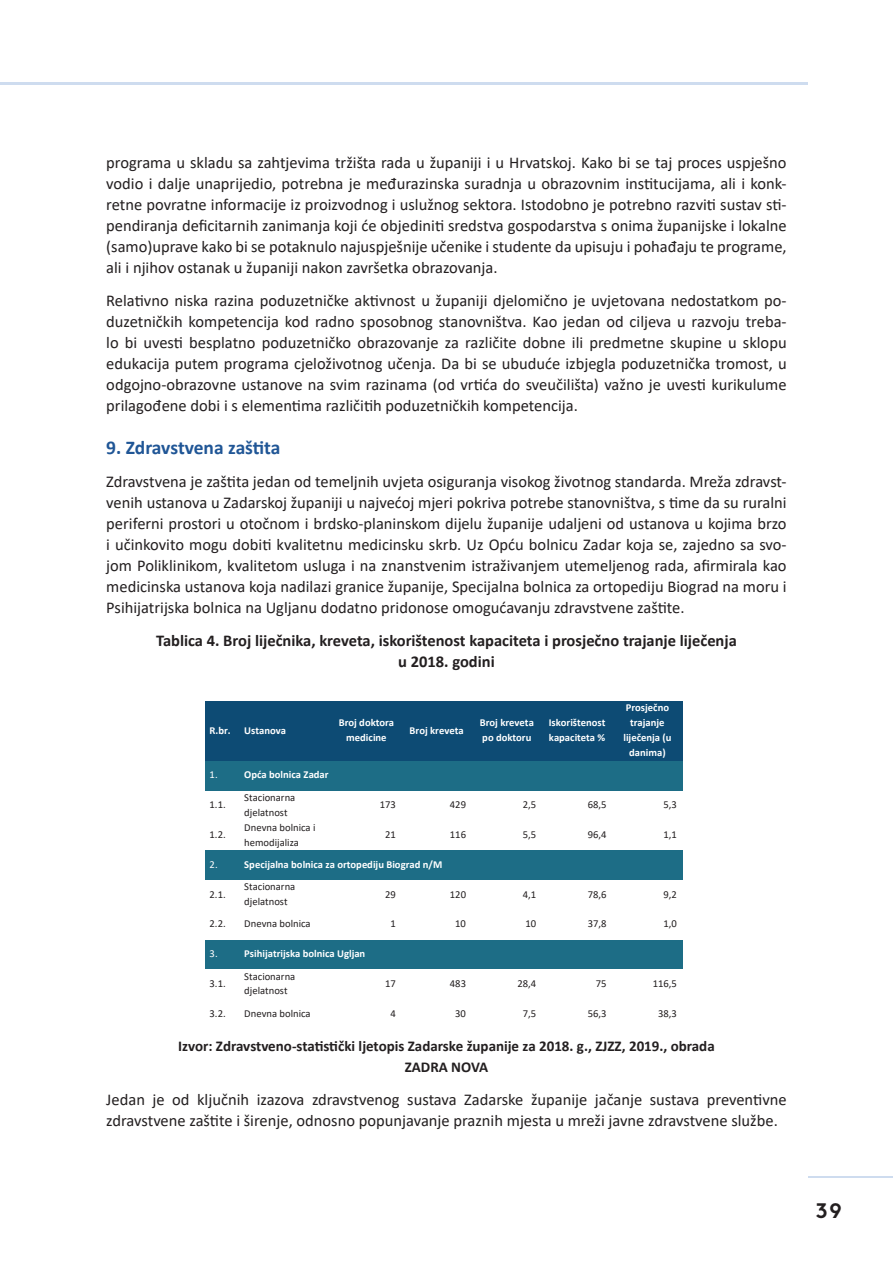
<style>
.page{position:relative;width:893px;height:1263px;background:#fff}
.page>*{position:absolute;margin:0;border:0;box-sizing:border-box;transform-origin:0 0}
.t1{font:700 21px "Brown";color:#231f20}
.t2{font:700 19.5px "Calibri";letter-spacing:-.01em;color:#205696}
.t3{font:16.5px/21px "Calibri";color:#231f20;text-align:justify}
.t4{font:700 16.5px "Calibri";color:#231f20}
.t5{font:700 15px "Calibri";color:#231f20}
.t6{font:10.65px/14.9px "Calibri";color:#231f20}
.t7{font:700 10.65px/14.9px "Calibri";color:#fff;text-align:center}
.t8{font:10.65px "Calibri";color:#fff}
</style>
<div class="page">
<hr style="left:0;top:82px;width:808px;height:3px;background:#7da3d5">
<hr style="left:808px;top:1176px;width:85px;height:2px;background:#7da3d5">
<div style="left:205px;top:701px;width:34px;height:60px;background:#0d4b74"></div>
<div style="left:239px;top:701px;width:92px;height:60px;background:#0d4b74"></div>
<div style="left:331px;top:701px;width:71px;height:60px;background:#0d4b74"></div>
<div style="left:402px;top:701px;width:70px;height:60px;background:#0d4b74"></div>
<div style="left:472px;top:701px;width:70px;height:60px;background:#0d4b74"></div>
<div style="left:542px;top:701px;width:70px;height:60px;background:#0d4b74"></div>
<div style="left:612px;top:701px;width:70px;height:60px;background:#0d4b74"></div>
<div style="left:205px;top:761px;width:34px;height:30px;background:#1d6d86"></div>
<div style="left:239px;top:761px;width:443px;height:30px;background:#1d6d86"></div>
<div style="left:205px;top:850px;width:34px;height:30px;background:#1d6d86"></div>
<div style="left:239px;top:850px;width:443px;height:30px;background:#1d6d86"></div>
<div style="left:205px;top:940px;width:34px;height:29px;background:#1d6d86"></div>
<div style="left:239px;top:940px;width:443px;height:29px;background:#1d6d86"></div>
<p class="t3" style="left:106px;top:152px;width:682px">programa u skladu sa zahtjevima tržišta rada u županiji i u Hrvatskoj. Kako bi se taj proces uspješno vodio i dalje unaprijedio, potrebna je međurazinska suradnja u obrazovnim institucijama, ali i konk&shy;retne povratne informacije iz proizvodnog i uslužnog sektora. Istodobno je potrebno razviti sustav sti&shy;pendiranja deficitarnih zanimanja koji će objediniti sredstva gospodarstva s onima županijske i lokalne (samo)uprave kako bi se potaknulo najuspješnije učenike i studente da upisuju i pohađaju te programe, ali i njihov ostanak u županiji nakon završetka obrazovanja.</p>
<p class="t3" style="left:106px;top:290px;width:682px">Relativno niska razina poduzetničke aktivnost u županiji djelomično je uvjetovana nedostatkom po&shy;duzetničkih kompetencija kod radno sposobnog stanovništva. Kao jedan od ciljeva u razvoju treba&shy;lo bi uvesti besplatno poduzetničko obrazovanje za različite dobne ili predmetne skupine u sklopu edukacija putem programa cjeloživotnog učenja. Da bi se ubuduće izbjegla poduzetnička tromost, u odgojno-obrazovne ustanove na svim razinama (od vrtića do sveučilišta) važno je uvesti kurikulume prilagođene dobi i s elementima različitih poduzetničkih kompetencija.</p>
<p class="t2" style="left:106px;top:433px;width:176px">9. Zdravstvena zaštita</p>
<p class="t3" style="left:106px;top:470px;width:682px">Zdravstvena je zaštita jedan od temeljnih uvjeta osiguranja visokog životnog standarda. Mreža zdravst&shy;venih ustanova u Zadarskoj županiji u najvećoj mjeri pokriva potrebe stanovništva, s time da su ruralni periferni prostori u otočnom i brdsko-planinskom dijelu županije udaljeni od ustanova u kojima brzo i učinkovito mogu dobiti kvalitetnu medicinsku skrb. Uz Opću bolnicu Zadar koja se, zajedno sa svo&shy;jom Poliklinikom, kvalitetom usluga i na znanstvenim istraživanjem utemeljenog rada, afirmirala kao medicinska ustanova koja nadilazi granice županije, Specijalna bolnica za ortopediju Biograd na moru i Psihijatrijska bolnica na Ugljanu dodatno pridonose omogućavanju zdravstvene zaštite.</p>
<p class="t4" style="left:156px;top:629px;width:582px">Tablica 4. Broj liječnika, kreveta, iskorištenost kapaciteta i prosječno trajanje liječenja</p>
<p class="t4" style="left:398px;top:650px;width:98px">u 2018. godini</p>
<p class="t7" style="left:210px;top:723px;width:23px">R.br.</p>
<p class="t7" style="left:244px;top:723px;width:43px">Ustanova</p>
<p class="t7" style="left:339px;top:715px;width:57px">Broj doktora medicine</p>
<p class="t7" style="left:410px;top:723px;width:56px">Broj kreveta</p>
<p class="t7" style="left:480px;top:715px;width:56px;text-align:left">Broj kreveta po doktoru</p>
<p class="t7" style="left:549px;top:715px;width:58px;text-align:left">Iskorištenost kapaciteta %</p>
<p class="t7" style="left:623px;top:700px;width:50px">Prosječno trajanje liječenja (u danima)</p>
<p class="t8" style="left:210px;top:767px;width:10px">1.</p>
<p class="t7" style="left:244px;top:767px;width:86px">Opća bolnica Zadar</p>
<p class="t6" style="left:210px;top:797px;width:18px">1.1.</p>
<p class="t6" style="left:244px;top:789px;width:53px">Stacionarna djelatnost</p>
<p class="t6" style="left:380px;top:797px;width:18px">173</p>
<p class="t6" style="left:450px;top:797px;width:18px">429</p>
<p class="t6" style="left:523px;top:797px;width:15px">2,5</p>
<p class="t6" style="left:588px;top:797px;width:20px">68,5</p>
<p class="t6" style="left:663px;top:797px;width:15px">5,3</p>
<p class="t6" style="left:210px;top:827px;width:18px">1.2.</p>
<p class="t6" style="left:244px;top:819px;width:73px">Dnevna bolnica i hemodijaliza</p>
<p class="t6" style="left:385px;top:827px;width:12px">21</p>
<p class="t6" style="left:450px;top:827px;width:18px">116</p>
<p class="t6" style="left:523px;top:827px;width:15px">5,5</p>
<p class="t6" style="left:588px;top:827px;width:20px">96,4</p>
<p class="t6" style="left:663px;top:827px;width:15px">1,1</p>
<p class="t8" style="left:210px;top:857px;width:10px">2.</p>
<p class="t7" style="left:244px;top:857px;width:199px">Specijalna bolnica za ortopediju Biograd n/M</p>
<p class="t6" style="left:210px;top:886px;width:18px">2.1.</p>
<p class="t6" style="left:244px;top:879px;width:53px">Stacionarna djelatnost</p>
<p class="t6" style="left:385px;top:886px;width:12px">29</p>
<p class="t6" style="left:450px;top:886px;width:18px">120</p>
<p class="t6" style="left:523px;top:886px;width:15px">4,1</p>
<p class="t6" style="left:588px;top:886px;width:20px">78,6</p>
<p class="t6" style="left:663px;top:886px;width:15px">9,2</p>
<p class="t6" style="left:210px;top:916px;width:18px">2.2.</p>
<p class="t6" style="left:244px;top:916px;width:68px">Dnevna bolnica</p>
<p class="t6" style="left:390px;top:916px;width:7px">1</p>
<p class="t6" style="left:455px;top:916px;width:12px">10</p>
<p class="t6" style="left:525px;top:916px;width:12px">10</p>
<p class="t6" style="left:588px;top:916px;width:20px">37,8</p>
<p class="t6" style="left:663px;top:916px;width:15px">1,0</p>
<p class="t8" style="left:210px;top:946px;width:10px">3.</p>
<p class="t7" style="left:244px;top:946px;width:123px">Psihijatrijska bolnica Ugljan</p>
<p class="t6" style="left:210px;top:976px;width:18px">3.1.</p>
<p class="t6" style="left:244px;top:968px;width:53px">Stacionarna djelatnost</p>
<p class="t6" style="left:385px;top:976px;width:12px">17</p>
<p class="t6" style="left:450px;top:976px;width:18px">483</p>
<p class="t6" style="left:517px;top:976px;width:20px">28,4</p>
<p class="t6" style="left:596px;top:976px;width:12px">75</p>
<p class="t6" style="left:653px;top:976px;width:26px">116,5</p>
<p class="t6" style="left:210px;top:1005px;width:18px">3.2.</p>
<p class="t6" style="left:244px;top:1005px;width:68px">Dnevna bolnica</p>
<p class="t6" style="left:390px;top:1005px;width:7px">4</p>
<p class="t6" style="left:455px;top:1005px;width:12px">30</p>
<p class="t6" style="left:523px;top:1005px;width:15px">7,5</p>
<p class="t6" style="left:588px;top:1005px;width:20px">56,3</p>
<p class="t6" style="left:658px;top:1005px;width:20px">38,3</p>
<p class="t5" style="left:178px;top:1035px;width:538px">Izvor: Zdravstveno-statistički ljetopis Zadarske županije za 2018. g., ZJZZ, 2019., obrada</p>
<p class="t5" style="left:405px;top:1056px;width:85px">ZADRA NOVA</p>
<p class="t3" style="left:106px;top:1088px;width:682px">Jedan je od ključnih izazova zdravstvenog sustava Zadarske županije jačanje sustava preventivne zdravstvene zaštite i širenje, odnosno popunjavanje praznih mjesta u mreži javne zdravstvene službe.</p>
<p class="t1" style="left:816px;top:1194px;width:28px">39</p>
</div>
